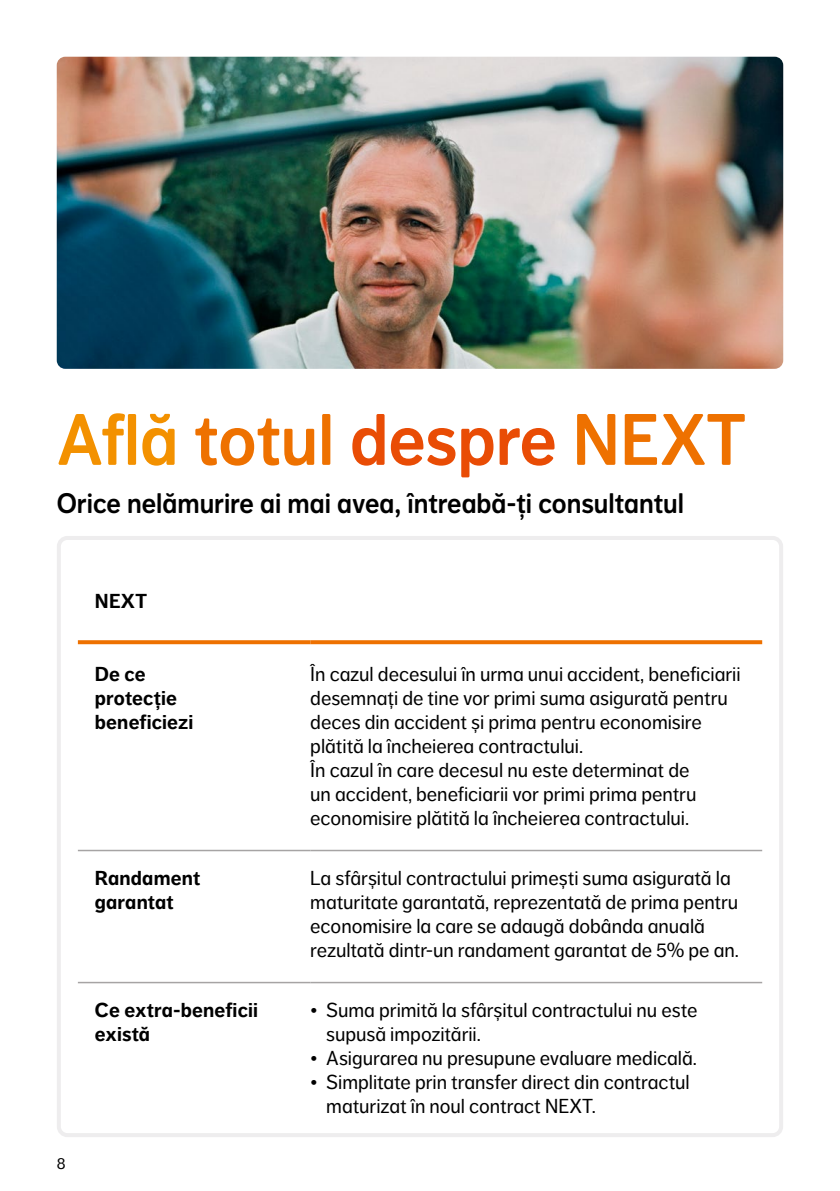
<style>
.page{position:relative;width:840px;height:1191px;background:#fff}
.page>*{position:absolute;margin:0;border:0;box-sizing:border-box;transform-origin:0 0}
.t1{font:72px "NN Dagny Display";color:#ee7100}
.t2{font:28px "NN Dagny Display";color:#000}
.t3{font:20px/24px "NN Dagny Text";color:#000}
.t4{font:700 20px/24px "NN Dagny Text";letter-spacing:.005em;color:#000}
.t5{font:16px "NN Dagny Text";color:#000}
.s1{color:#f39100}
.s2{color:#e94c05}
</style>
<div class="page">
<svg style="left:78px;top:640px;width:232px;height:4px"></svg>
<svg style="left:310px;top:640px;width:451px;height:4px;fill:#ee7100"></svg>
<hr style="left:78px;top:849px;width:232px;height:2px;background:#a6a4a4">
<hr style="left:310px;top:849px;width:451px;height:2px;background:#a6a4a4">
<hr style="left:78px;top:981px;width:232px;height:2px;background:#a6a4a4">
<hr style="left:310px;top:981px;width:451px;height:2px;background:#a6a4a4">
<div style="left:57px;top:536px;width:725px;height:601px;border:4px solid #eeedee;border-radius:9px"></div>
<img style="left:57px;top:57px;width:725px;height:312px">
<h1 class="t1" style="left:57px;top:398px;width:690px"><span class="s1">Află</span> totul <span class="s2">despre</span> NEXT</h1>
<h2 class="t2" style="left:57px;top:487px;width:628px">Orice nelămurire ai mai avea, întreabă-ți consultantul</h2>
<p class="t4" style="left:95px;top:589px;width:53px">NEXT</p>
<p class="t4" style="left:95px;top:662px;width:100px">De ce protecție beneficiezi</p>
<p class="t3" style="left:310px;top:662px;width:431px">În cazul decesului în urma unui accident, beneficiarii desemnați de tine vor primi suma asigurată pentru deces din accident și prima pentru economisire plătită la încheierea contractului.<br>În cazul în care decesul nu este determinat de<br>un accident, beneficiarii vor primi prima pentru economisire plătită la încheierea contractului.</p>
<p class="t4" style="left:95px;top:866px;width:107px">Randament garantat</p>
<p class="t3" style="left:310px;top:866px;width:430px">La sfârșitul contractului primești suma asigurată la maturitate garantată, reprezentată de prima pentru economisire la care se adaugă dobânda anuală rezultată dintr-un randament garantat de 5% pe an.</p>
<p class="t5" style="left:57px;top:1154px;width:10px">8</p>
<p class="t4" style="left:95px;top:998px;width:164px">Ce extra-beneficii există</p>
<p class="t3" style="left:326px;top:998px;width:372px;text-indent:-16px">• Suma primită la sfârșitul contractului nu este supusă impozitării.</p>
<p class="t3" style="left:310px;top:1046px;width:388px">• Asigurarea nu presupune evaluare medicală.</p>
<p class="t3" style="left:326px;top:1070px;width:365px;text-indent:-16px">• Simplitate prin transfer direct din contractul maturizat în noul contract NEXT.</p>
</div>
